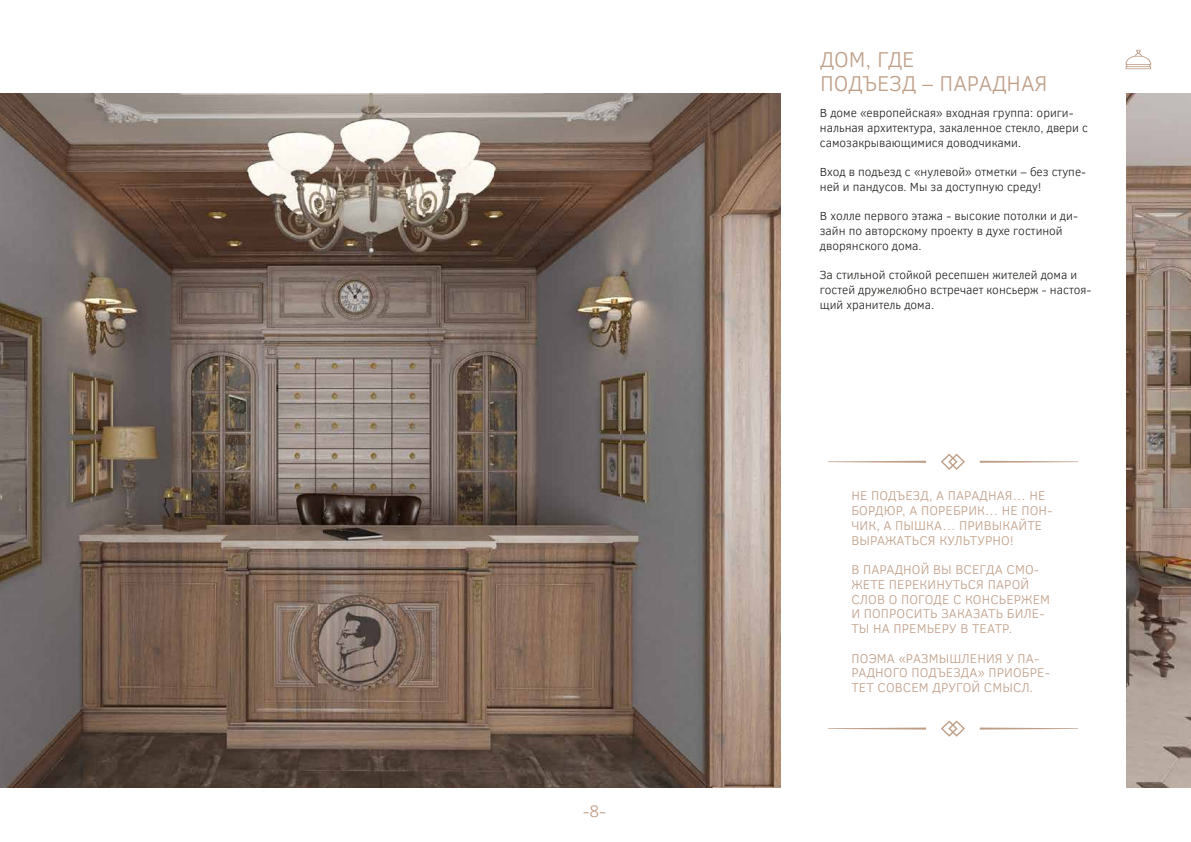
<style>
.page{position:relative;width:1191px;height:842px;background:#fff}
.page>*{position:absolute;margin:0;border:0;box-sizing:border-box;transform-origin:0 0}
.t1{font:300 22px/24px "Clear Sans";color:#bf9e87}
.t2{font:300 17px "Clear Sans";color:#bf9e87}
.t3{font:300 13px/14.7px "Clear Sans";letter-spacing:.01em;color:#bf9e87}
.t4{font:300 12px/14.7px "Clear Sans";color:#1d1d1b}
</style>
<div class="page">
<img style="left:117px;top:94px;width:1074px;height:694px">
<img style="left:0;top:94px;width:780px;height:693px">
<div style="left:780px;top:79px;width:345px;height:714px;background:#fff"></div>
<svg style="left:941px;top:720px;width:24px;height:17px"></svg>
<svg style="left:979px;top:727px;width:99px;height:3px"></svg>
<svg style="left:827px;top:727px;width:99px;height:3px"></svg>
<svg style="left:941px;top:454px;width:24px;height:16px"></svg>
<svg style="left:979px;top:461px;width:99px;height:2px"></svg>
<svg style="left:827px;top:461px;width:99px;height:2px"></svg>
<svg style="left:1125px;top:50px;width:26px;height:19px"></svg>
<h2 class="t2" style="left:583px;top:800px;width:25px">-8-</h2>
<h1 class="t1" style="left:820px;top:47px;width:229px">ДОМ, ГДЕ<br>ПОДЪЕЗД – ПАРАДНАЯ</h1>
<p class="t4" style="left:820px;top:106px;width:270px">В доме «европейская» входная группа: ориги&shy;нальная архитектура, закаленное стекло, двери с самозакрывающимися доводчиками.</p>
<p class="t4" style="left:820px;top:164px;width:268px">Вход в подъезд с «нулевой» отметки – без ступе&shy;ней и пандусов. Мы за доступную среду!</p>
<p class="t4" style="left:820px;top:209px;width:260px">В холле первого этажа - высокие потолки и ди&shy;зайн по авторскому проекту в духе гостиной дворянского дома.</p>
<p class="t4" style="left:820px;top:268px;width:273px">За стильной стойкой ресепшен жителей дома и гостей дружелюбно встречает консьерж - настоя&shy;щий хранитель дома.</p>
<p class="t3" style="left:851px;top:488px;width:203px">НЕ ПОДЪЕЗД, А ПАРАДНАЯ… НЕ<br>БОРДЮР, А ПОРЕБРИК… НЕ ПОН-<br>ЧИК, А ПЫШКА… ПРИВЫКАЙТЕ<br>ВЫРАЖАТЬСЯ КУЛЬТУРНО!</p>
<p class="t3" style="left:851px;top:562px;width:200px">В ПАРАДНОЙ ВЫ ВСЕГДА СМО-<br>ЖЕТЕ ПЕРЕКИНУТЬСЯ ПАРОЙ<br>СЛОВ О ПОГОДЕ С КОНСЬЕРЖЕМ<br>И ПОПРОСИТЬ ЗАКАЗАТЬ БИЛЕ-<br>ТЫ НА ПРЕМЬЕРУ В ТЕАТР.</p>
<p class="t3" style="left:851px;top:651px;width:200px">ПОЭМА «РАЗМЫШЛЕНИЯ У ПА-<br>РАДНОГО ПОДЪЕЗДА» ПРИОБРЕ-<br>ТЕТ СОВСЕМ ДРУГОЙ СМЫСЛ.</p>
</div>
